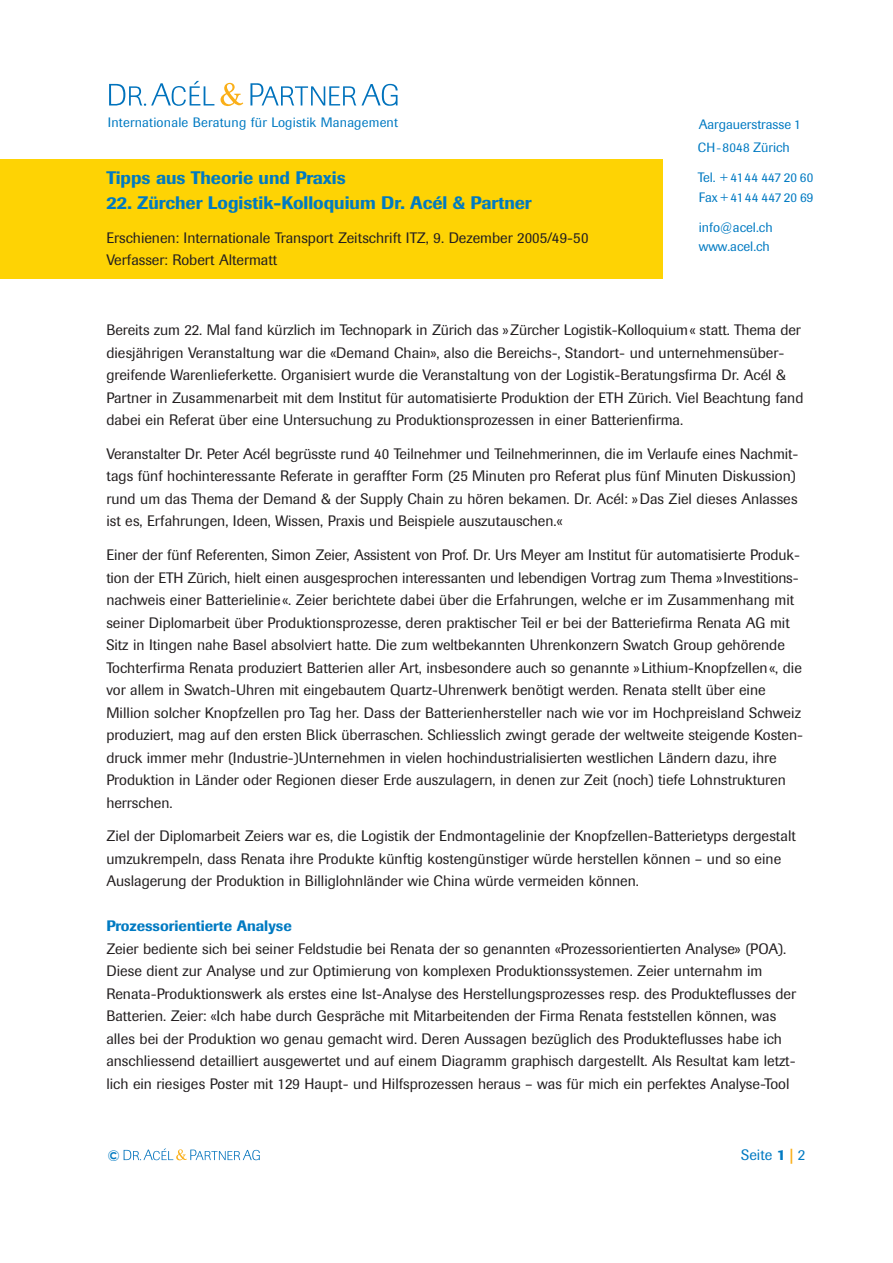
<style>
.page{position:relative;width:893px;height:1263px;background:#fff}
.page>*{position:absolute;margin:0;border:0;box-sizing:border-box;transform-origin:0 0}
.t1{font:500 18px "Imago";color:#007ac2}
.t2{font:15px/22.5px "Imago";color:#231f20}
.t3{font:500 15px "Imago";color:#007ac2}
.t4{font:15px "Imago";color:#007ac2}
.t5{font:13.5px/19.5px "Imago";letter-spacing:.015em;color:#007ac2}
.t6{font:13.2px/20.2px "Imago";letter-spacing:.02em;color:#007ac2}
.s1{font-size:13.2px}
.s2{font-size:12px}
.s3{font-size:13.5px}
.s4{font-size:12.45px}
.s5{font-weight:500}
.s6{font-weight:500;color:#faaf18}
</style>
<div class="page">
<div style="left:0;top:159px;width:663px;height:120px;background:#fed304"></div>
<svg style="left:250px;top:83px;width:147px;height:23px"></svg>
<svg style="left:109px;top:81px;width:105px;height:25px"></svg>
<svg style="left:220px;top:83px;width:23px;height:23px"></svg>
<svg style="left:124px;top:1148px;width:136px;height:13px"></svg>
<p class="t5" style="left:108px;top:114px;width:292px">Internationale Beratung für Logistik Management</p>
<p class="t5" style="left:698px;top:116px;width:103px">Aargauerstrasse <span class="s1">1</span></p>
<p class="t6" style="left:697px;top:138px;width:93px">CH<span class="s2">-</span>8048 <span class="s3">Zürich</span></p>
<p class="t6" style="left:697px;top:168px;width:117px"><span class="s3">Tel.</span> <span class="s4">+</span> 4144 447 20 60<br><span class="s3">Fax</span> <span class="s4">+</span> 4144 447 20 69</p>
<p class="t5" style="left:698px;top:219px;width:75px">info@acel.ch www.acel.ch</p>
<p class="t1" style="left:106px;top:171px;width:241px">Tipps aus Theorie und Praxis</p>
<p class="t1" style="left:106px;top:196px;width:427px">22. Zürcher Logistik-Kolloquium Dr. Acél &amp; Partner</p>
<p class="t2" style="left:106px;top:228px;width:483px">Erschienen: Internationale Transport Zeitschrift ITZ, 9. Dezember 2005/49-50<br>Verfasser: Robert Altermatt</p>
<p class="t2" style="left:106px;top:320px;width:698px">Bereits zum 22. Mal fand kürzlich im Technopark in Zürich das »Zürcher Logistik-Kolloquium« statt. Thema der diesjährigen Veranstaltung war die «Demand Chain», also die Bereichs-, Standort- und unternehmensüber&shy;greifende Warenlieferkette. Organisiert wurde die Veranstaltung von der Logistik-Beratungsfirma Dr. Acél &amp; Partner in Zusammenarbeit mit dem Institut für automatisierte Produktion der ETH Zürich. Viel Beachtung fand dabei ein Referat über eine Untersuchung zu Produktionsprozessen in einer Batterienfirma.</p>
<p class="t2" style="left:106px;top:444px;width:693px">Veranstalter Dr. Peter Acél begrüsste rund 40 Teilnehmer und Teilnehmerinnen, die im Verlaufe eines Nachmit&shy;tags fünf hochinteressante Referate in geraffter Form (25 Minuten pro Referat plus fünf Minuten Diskussion) rund um das Thema der Demand &amp; der Supply Chain zu hören bekamen. Dr. Acél: »Das Ziel dieses Anlasses ist es, Erfahrungen, Ideen, Wissen, Praxis und Beispiele auszutauschen.«</p>
<p class="t2" style="left:106px;top:545px;width:698px">Einer der fünf Referenten, Simon Zeier, Assistent von Prof. Dr. Urs Meyer am Institut für automatisierte Produk&shy;tion der ETH Zürich, hielt einen ausgesprochen interessanten und lebendigen Vortrag zum Thema »Investitions&shy;nachweis einer Batterielinie«. Zeier berichtete dabei über die Erfahrungen, welche er im Zusammenhang mit seiner Diplomarbeit über Produktionsprozesse, deren praktischer Teil er bei der Batteriefirma Renata AG mit Sitz in Itingen nahe Basel absolviert hatte. Die zum weltbekannten Uhrenkonzern Swatch Group gehörende Tochterfirma Renata produziert Batterien aller Art, insbesondere auch so genannte »Lithium-Knopfzellen«, die vor allem in Swatch-Uhren mit eingebautem Quartz-Uhrenwerk benötigt werden. Renata stellt über eine Million solcher Knopfzellen pro Tag her. Dass der Batterienhersteller nach wie vor im Hochpreisland Schweiz produziert, mag auf den ersten Blick überraschen. Schliesslich zwingt gerade der weltweite steigende Kosten&shy;druck immer mehr (Industrie-)Unternehmen in vielen hochindustrialisierten westlichen Ländern dazu, ihre Produktion in Länder oder Regionen dieser Erde auszulagern, in denen zur Zeit (noch) tiefe Lohnstrukturen herrschen.</p>
<p class="t2" style="left:106px;top:826px;width:691px">Ziel der Diplomarbeit Zeiers war es, die Logistik der Endmontagelinie der Knopfzellen-Batterietyps dergestalt umzukrempeln, dass Renata ihre Produkte künftig kostengünstiger würde herstellen können – und so eine<br>Auslagerung der Produktion in Billiglohnländer wie China würde vermeiden können.</p>
<p class="t3" style="left:106px;top:921px;width:187px">Prozessorientierte Analyse</p>
<p class="t2" style="left:106px;top:939px;width:691px">Zeier bediente sich bei seiner Feldstudie bei Renata der so genannten «Prozessorientierten Analyse» (POA).<br>Diese dient zur Analyse und zur Optimierung von komplexen Produktionssystemen. Zeier unternahm im Renata-Produktionswerk als erstes eine Ist-Analyse des Herstellungsprozesses resp. des Produkteflusses der Batterien. Zeier: «Ich habe durch Gespräche mit Mitarbeitenden der Firma Renata feststellen können, was alles bei der Produktion wo genau gemacht wird. Deren Aussagen bezüglich des Produkteflusses habe ich anschliessend detailliert ausgewertet und auf einem Diagramm graphisch dargestellt. Als Resultat kam letzt&shy;lich ein riesiges Poster mit 129 Haupt- und Hilfsprozessen heraus – was für mich ein perfektes Analyse-Tool</p>
<p class="t3" style="left:107px;top:1150px;width:14px">©</p>
<p class="t4" style="left:741px;top:1150px;width:66px">Seite <span class="s5">1</span> <span class="s6">|</span> 2</p>
</div>
